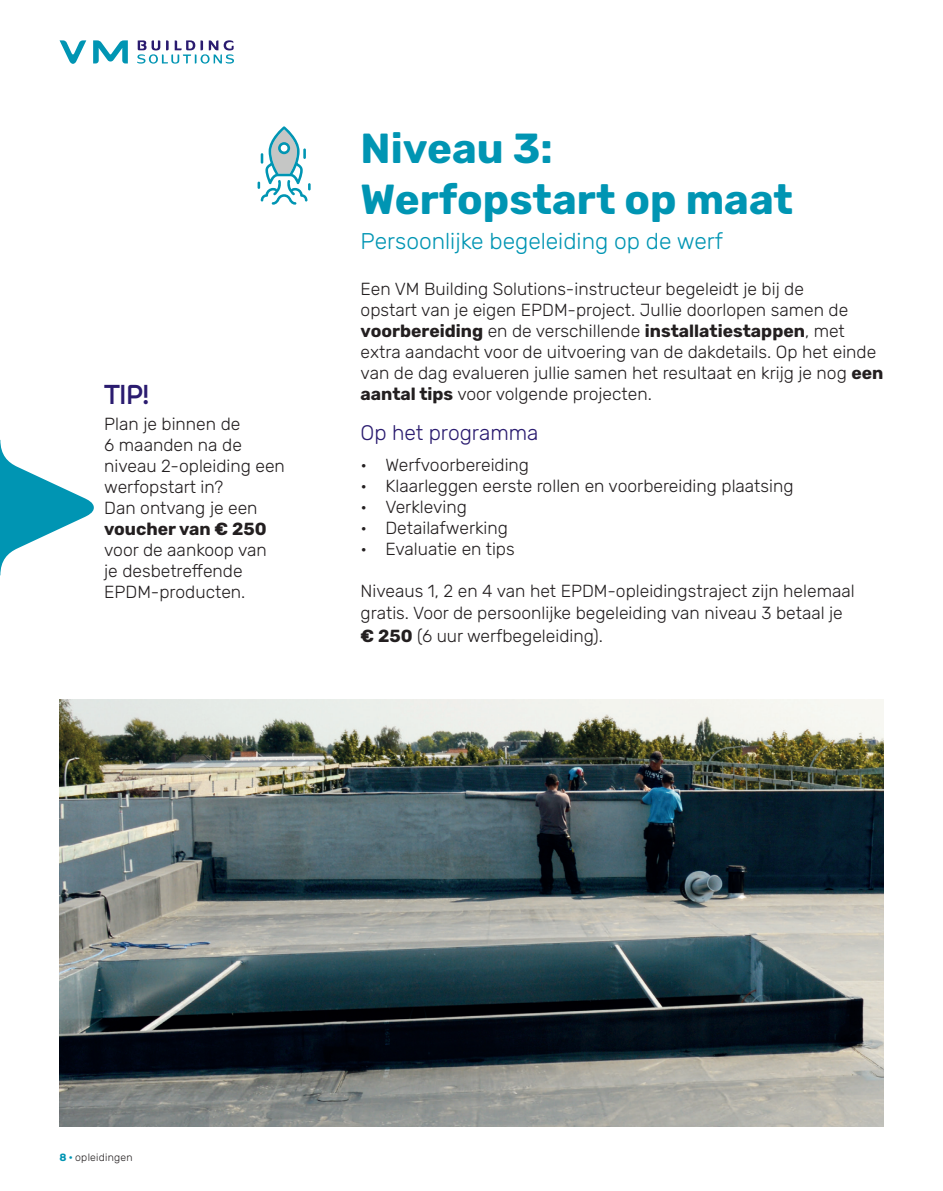
<style>
.page{position:relative;width:943px;height:1191px;background:#fff}
.page>*{position:absolute;margin:0;border:0;box-sizing:border-box;transform-origin:0 0}
.t1{font:700 42px/50.4px "Rubik";color:#0095b3}
.t2{font:700 24.5px "Ulm Grotesk";color:#2a1b6f;scale:.95 1}
.t3{font:300 22.75px "Rubik";color:#0095b3}
.t4{font:300 21px "Rubik";letter-spacing:-.005em;color:#2a1b6f}
.t5{font:300 17.5px/21px "Rubik";color:#231f20}
.t6{font:700 17.5px "Rubik";color:#231f20}
.t7{font:300 10.5px "Rubik";letter-spacing:.025em;color:#231f20}
.s1{font-weight:700}
.s2{font-weight:700;color:#0095b3}
</style>
<div class="page">
<img style="left:60px;top:699px;width:823px;height:427px">
<svg style="left:257px;top:126px;width:53px;height:79px"></svg>
<svg style="left:137px;top:40px;width:97px;height:24px"></svg>
<svg style="left:60px;top:40px;width:68px;height:24px"></svg>
<svg style="left:0;top:440px;width:94px;height:135px"></svg>
<h2 class="t2" style="left:104px;top:378px;width:49px">TIP!</h2>
<p class="t5" style="left:104px;top:413px;width:182px">Plan je binnen de<br>6 maanden na de niveau 2-opleiding een werfopstart in?<br>Dan ontvang je een</p>
<p class="t6" style="left:104px;top:519px;width:164px">voucher van € 250</p>
<p class="t5" style="left:104px;top:539px;width:164px">voor de aankoop van je desbetreffende<br>EPDM-producten.</p>
<h1 class="t1" style="left:360px;top:125px;width:434px">Niveau 3:<br>Werfopstart op maat</h1>
<h3 class="t3" style="left:360px;top:228px;width:364px">Persoonlijke begeleiding op de werf</h3>
<p class="t5" style="left:360px;top:278px;width:524px">Een VM Building Solutions-instructeur begeleidt je bij de<br>opstart van je eigen EPDM-project. Jullie doorlopen samen de <span class="s1">voorbereiding</span> en de verschillende <span class="s1">installatiestappen</span>, met extra aandacht voor de uitvoering van de dakdetails. Op het einde van de dag evalueren jullie samen het resultaat en krijg je nog <span class="s1">een aantal tips</span> voor volgende projecten.</p>
<p class="t4" style="left:360px;top:421px;width:179px">Op het programma</p>
<p class="t5" style="left:360px;top:454px;width:170px">• Werfvoorbereiding</p>
<p class="t5" style="left:360px;top:475px;width:434px">• Klaarleggen eerste rollen en voorbereiding plaatsing</p>
<p class="t5" style="left:360px;top:496px;width:108px">• Verkleving</p>
<p class="t5" style="left:360px;top:517px;width:149px">• Detailafwerking</p>
<p class="t5" style="left:360px;top:538px;width:155px">• Evaluatie en tips</p>
<p class="t5" style="left:360px;top:580px;width:495px;line-height:22.8px">Niveaus 1, 2 en 4 van het EPDM-opleidingstraject zijn helemaal gratis. Voor de persoonlijke begeleiding van niveau 3 betaal je <span class="s1">€ 250</span> (6 uur werfbegeleiding).</p>
<p class="t7" style="left:60px;top:1151px;width:75px"><span class="s2">8 •</span> opleidingen</p>
</div>
